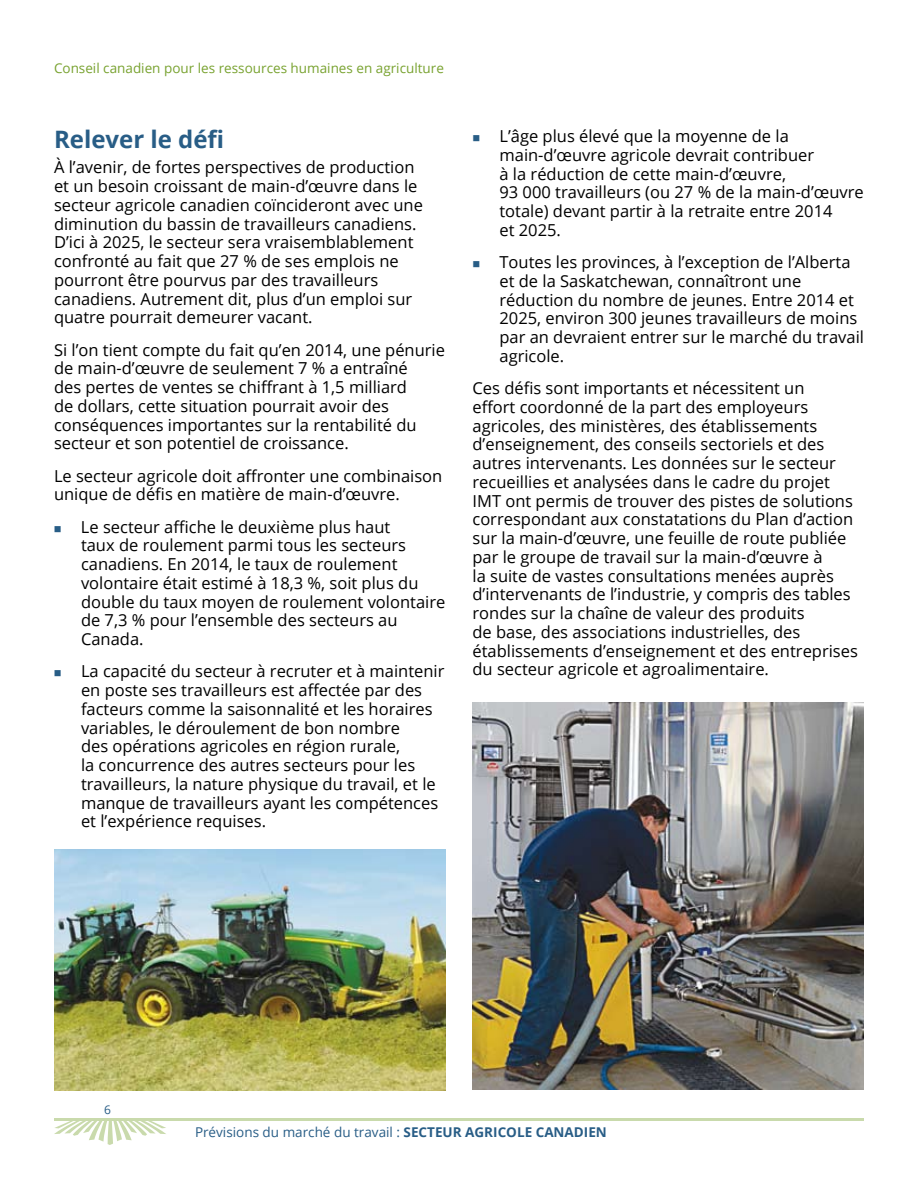
<style>
.page{position:relative;width:918px;height:1188px;background:#fff}
.page>*{position:absolute;margin:0;border:0;box-sizing:border-box;transform-origin:0 0}
.t1{font:700 24px "Open Sans";color:#285d86}
.t2{font:16.5px/18.8px "Open Sans";color:#000}
.t3{font:13.5px "Open Sans";color:#78a22f}
.t4{font:13.5px "Open Sans";color:#285d86}
.t5{font:12px "Open Sans";color:#285d86}
.s1{font-weight:700}
</style>
<div class="page">
<svg style="left:54px;top:1121px;width:112px;height:24px"></svg>
<hr style="left:54px;top:1118px;width:810px;height:3px;background:#c9daac">
<img style="left:54px;top:849px;width:392px;height:242px">
<img style="left:472px;top:702px;width:392px;height:388px">
<p class="t3" style="left:54px;top:59px;width:391px">Conseil canadien pour les ressources humaines en agriculture</p>
<h1 class="t1" style="left:54px;top:122px;width:172px">RELEVER LE DÉFI</h1>
<p class="t2" style="left:54px;top:158px;width:371px">À l’avenir, de fortes perspectives de production et un besoin croissant de main-d’œuvre dans le secteur agricole canadien coïncideront avec une diminution du bassin de travailleurs canadiens.<br>D’ici à 2025, le secteur sera vraisemblablement confronté au fait que 27 % de ses emplois ne pourront être pourvus par des travailleurs canadiens. Autrement dit, plus d’un emploi sur quatre pourrait demeurer vacant.</p>
<p class="t2" style="left:54px;top:340px;width:393px">Si l’on tient compte du fait qu’en 2014, une pénurie de main-d’œuvre de seulement 7 % a entraîné<br>des pertes de ventes se chiffrant à 1,5 milliard<br>de dollars, cette situation pourrait avoir des conséquences importantes sur la rentabilité du secteur et son potentiel de croissance.</p>
<p class="t2" style="left:54px;top:466px;width:390px">Le secteur agricole doit affronter une combinaison unique de défis en matière de main-d’œuvre.</p>
<p class="t2" style="left:81px;top:517px;width:366px">Le secteur affiche le deuxième plus haut<br>taux de roulement parmi tous les secteurs canadiens. En 2014, le taux de roulement volontaire était estimé à 18,3 %, soit plus du double du taux moyen de roulement volontaire de 7,3 % pour l’ensemble des secteurs au Canada.</p>
<p class="t2" style="left:81px;top:662px;width:365px">La capacité du secteur à recruter et à maintenir en poste ses travailleurs est affectée par des facteurs comme la saisonnalité et les horaires variables, le déroulement de bon nombre<br>des opérations agricoles en région rurale,<br>la concurrence des autres secteurs pour les travailleurs, la nature physique du travail, et le manque de travailleurs ayant les compétences et l’expérience requises.</p>
<p class="t2" style="left:500px;top:126px;width:366px">L’âge plus élevé que la moyenne de la main-d’œuvre agricole devrait contribuer<br>à la réduction de cette main-d’œuvre,<br>93 000 travailleurs (ou 27 % de la main-d’œuvre totale) devant partir à la retraite entre 2014<br>et 2025.</p>
<p class="t2" style="left:500px;top:252px;width:366px">Toutes les provinces, à l’exception de l’Alberta et de la Saskatchewan, connaîtront une réduction du nombre de jeunes. Entre 2014 et 2025, environ 300 jeunes travailleurs de moins par an devraient entrer sur le marché du travail agricole.</p>
<p class="t2" style="left:473px;top:378px;width:387px">Ces défis sont importants et nécessitent un<br>effort coordonné de la part des employeurs agricoles, des ministères, des établissements d’enseignement, des conseils sectoriels et des autres intervenants. Les données sur le secteur recueillies et analysées dans le cadre du projet IMT ont permis de trouver des pistes de solutions correspondant aux constatations du Plan d’action sur la main-d’œuvre, une feuille de route publiée par le groupe de travail sur la main-d’œuvre à<br>la suite de vastes consultations menées auprès d’intervenants de l’industrie, y compris des tables rondes sur la chaîne de valeur des produits<br>de base, des associations industrielles, des établissements d’enseignement et des entreprises du secteur agricole et agroalimentaire.</p>
<p class="t5" style="left:104px;top:1102px;width:8px">6</p>
<p class="t4" style="left:195px;top:1123px;width:413px">Prévisions du marché du travail : <span class="s1">SECTEUR AGRICOLE CANADIEN</span></p>
</div>
